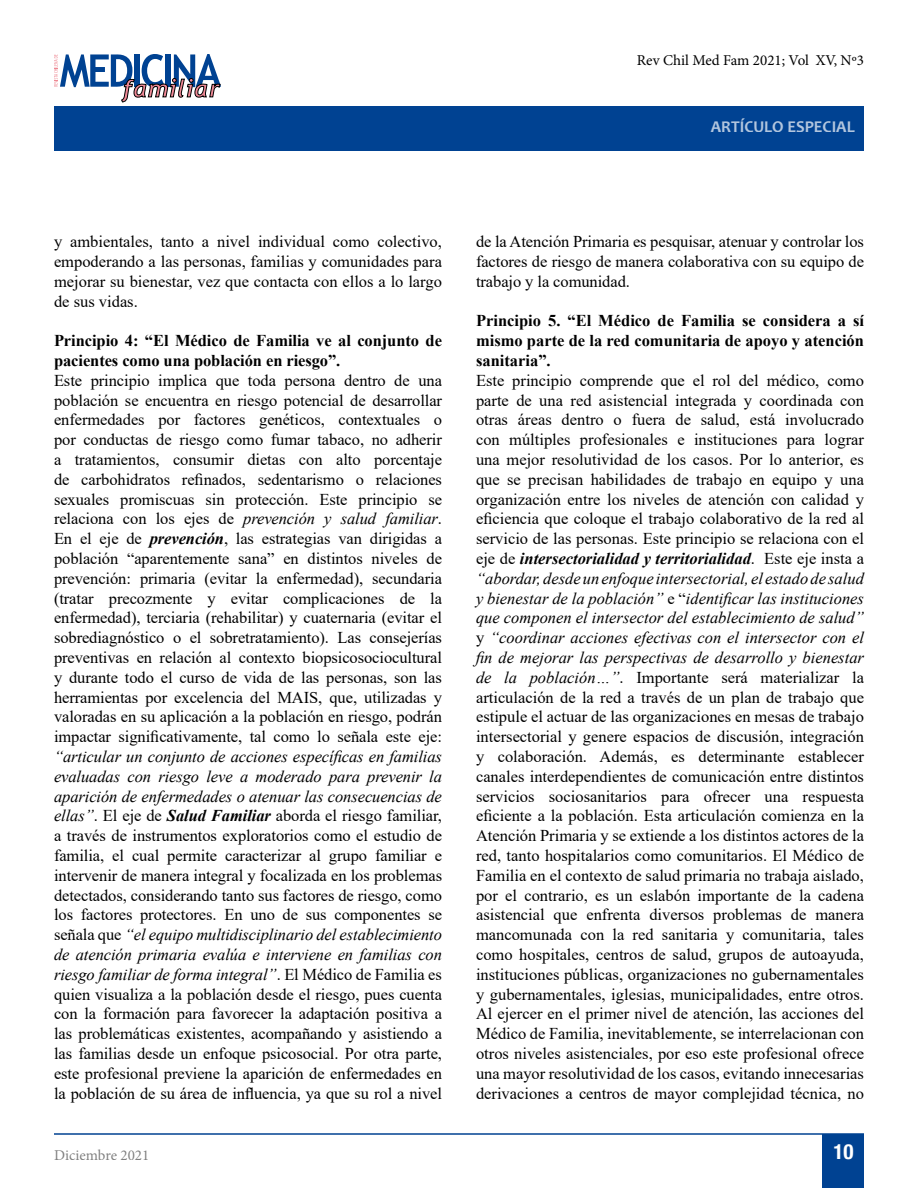
<style>
.page{position:relative;width:918px;height:1188px;background:#fff}
.page>*{position:absolute;margin:0;border:0;box-sizing:border-box;transform-origin:0 0}
.t1{font:700 condensed 21px "Helvetica Neue";color:#fff}
.t2{font:16.5px/19.8px "Times New Roman";letter-spacing:-.005em;color:#000;text-align:justify}
.t3{font:700 16.5px/19.8px "Times New Roman";letter-spacing:-.005em;color:#000}
.t4{font:700 16.5px "Candara";color:#fff}
.t5{font:15px "Minion Pro";color:#000}
.s1{font-style:italic}
.s2{font-weight:700;font-style:italic}
</style>
<div class="page">
<div style="left:54px;top:106px;width:810px;height:45px;background:#004292"></div>
<svg style="left:54px;top:54px;width:167px;height:49px"></svg>
<div style="left:823px;top:1134px;width:41px;height:54px;background:#004292"></div>
<hr style="left:54px;top:1133px;width:810px;height:2px;background:#004292">
<p class="t5" style="left:637px;top:50px;width:229px">Rev Chil Med Fam 2021; Vol XV, Nº3</p>
<p class="t4" style="left:711px;top:116px;width:145px">ARTÍCULO ESPECIAL</p>
<p class="t2" style="left:54px;top:231px;width:390px">y ambientales, tanto a nivel individual como colectivo, empoderando a las personas, familias y comunidades para mejorar su bienestar, vez que contacta con ellos a lo largo de sus vidas.</p>
<p class="t3" style="left:54px;top:330px;width:390px">Principio 4: “El Médico de Familia ve al conjunto de pacientes como una población en riesgo”.</p>
<p class="t2" style="left:54px;top:370px;width:390px">Este principio implica que toda persona dentro de una población se encuentra en riesgo potencial de desarrollar enfermedades por factores genéticos, contextuales o por conductas de riesgo como fumar tabaco, no adherir a tratamientos, consumir dietas con alto porcentaje de carbohidratos refinados, sedentarismo o relaciones sexuales promiscuas sin protección. Este principio se relaciona con los ejes de <span class="s1">prevención y salud familiar</span>.<br>En el eje de <span class="s2">prevención</span>, las estrategias van dirigidas a población “aparentemente sana” en distintos niveles de prevención: primaria (evitar la enfermedad), secundaria (tratar precozmente y evitar complicaciones de la enfermedad), terciaria (rehabilitar) y cuaternaria (evitar el sobrediagnóstico o el sobretratamiento). Las consejerías preventivas en relación al contexto biopsicosociocultural y durante todo el curso de vida de las personas, son las herramientas por excelencia del MAIS, que, utilizadas y valoradas en su aplicación a la población en riesgo, podrán impactar significativamente, tal como lo señala este eje: <span class="s1">“articular un conjunto de acciones específicas en familias evaluadas con riesgo leve a moderado para prevenir la aparición de enfermedades o atenuar las consecuencias de ellas”</span>. El eje de <span class="s2">Salud Familiar</span> aborda el riesgo familiar, a través de instrumentos exploratorios como el estudio de familia, el cual permite caracterizar al grupo familiar e intervenir de manera integral y focalizada en los problemas detectados, considerando tanto sus factores de riesgo, como los factores protectores. En uno de sus componentes se señala que <span class="s1">“el equipo multidisciplinario del establecimiento de atención primaria evalúa e interviene en familias con riesgo familiar de forma integral”</span>. El Médico de Familia es quien visualiza a la población desde el riesgo, pues cuenta con la formación para favorecer la adaptación positiva a las problemáticas existentes, acompañando y asistiendo a las familias desde un enfoque psicosocial. Por otra parte, este profesional previene la aparición de enfermedades en la población de su área de influencia, ya que su rol a nivel</p>
<p class="t5" style="left:54px;top:1145px;width:97px">Diciembre 2021</p>
<p class="t2" style="left:476px;top:231px;width:390px">de la Atención Primaria es pesquisar, atenuar y controlar los factores de riesgo de manera colaborativa con su equipo de trabajo y la comunidad.</p>
<p class="t3" style="left:476px;top:311px;width:390px;text-align:justify">Principio 5. “El Médico de Familia se considera a sí mismo parte de la red comunitaria de apoyo y atención sanitaria”.</p>
<p class="t2" style="left:476px;top:370px;width:390px">Este principio comprende que el rol del médico, como parte de una red asistencial integrada y coordinada con otras áreas dentro o fuera de salud, está involucrado con múltiples profesionales e instituciones para lograr una mejor resolutividad de los casos. Por lo anterior, es que se precisan habilidades de trabajo en equipo y una organización entre los niveles de atención con calidad y eficiencia que coloque el trabajo colaborativo de la red al servicio de las personas. Este principio se relaciona con el eje de <span class="s2">intersectorialidad y territorialidad</span>. Este eje insta a <span class="s1">“abordar, desde un enfoque intersectorial, el estado de salud y bienestar de la población”</span> e “<span class="s1">identificar las instituciones que componen el intersector del establecimiento de salud” </span>y <span class="s1">“coordinar acciones efectivas con el intersector con el fin de mejorar las perspectivas de desarrollo y bienestar de la población…”</span>. Importante será materializar la articulación de la red a través de un plan de trabajo que estipule el actuar de las organizaciones en mesas de trabajo intersectorial y genere espacios de discusión, integración y colaboración. Además, es determinante establecer canales interdependientes de comunicación entre distintos servicios sociosanitarios para ofrecer una respuesta eficiente a la población. Esta articulación comienza en la Atención Primaria y se extiende a los distintos actores de la red, tanto hospitalarios como comunitarios. El Médico de Familia en el contexto de salud primaria no trabaja aislado, por el contrario, es un eslabón importante de la cadena asistencial que enfrenta diversos problemas de manera mancomunada con la red sanitaria y comunitaria, tales como hospitales, centros de salud, grupos de autoayuda, instituciones públicas, organizaciones no gubernamentales y gubernamentales, iglesias, municipalidades, entre otros.<br>Al ejercer en el primer nivel de atención, las acciones del Médico de Familia, inevitablemente, se interrelacionan con otros niveles asistenciales, por eso este profesional ofrece una mayor resolutividad de los casos, evitando innecesarias derivaciones a centros de mayor complejidad técnica, no</p>
<p class="t1" style="left:833px;top:1139px;width:22px">10</p>
</div>
